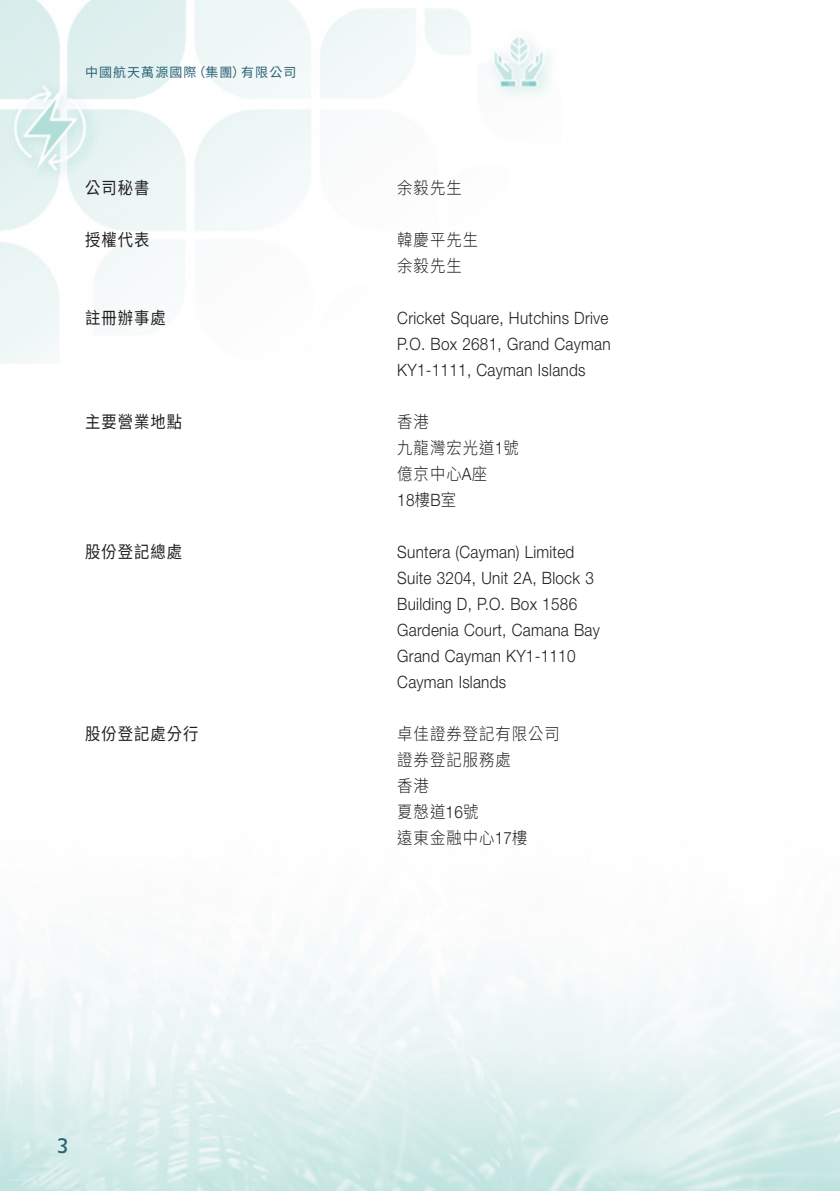
<style>
.page{position:relative;width:840px;height:1191px;background:#fff}
.page>*{position:absolute;margin:0;border:0;box-sizing:border-box;transform-origin:0 0}
.t1{font:20px "Hermes";color:#2b6376}
.Body_Text{font:300 17px "Helvetica Neue LT Std";letter-spacing:.02em;color:#231f20;scale:.9 1}
.Body_Text-2{font:300 17px "Source Han Sans TC";letter-spacing:.07em;color:#231f20;scale:.9 1}
.Body_Text-3{font:17px "Source Han Sans TC";letter-spacing:.07em;color:#231f20;scale:.9 1}
.t2{font:13px "Source Han Sans TC";letter-spacing:.08em;color:#2b6376}
.s1{font-family:"Helvetica Neue LT Std"}
.s2{font-family:"Source Han Sans TC"}
</style>
<div class="page">
<img style="left:0;top:0;width:839px;height:1191px">
<p class="t2" style="left:192px;top:65px;width:54px">（集團）</p>
<p class="t2" style="left:85px;top:65px;width:113px">中國航天萬源國際</p>
<p class="t2" style="left:241px;top:65px;width:57px">有限公司</p>
<p class="Body_Text-3" style="left:85px;top:178px;width:73px">公司秘書</p>
<p class="Body_Text-3" style="left:85px;top:230px;width:73px">授權代表</p>
<p class="Body_Text-3" style="left:85px;top:308px;width:91px">註冊辦事處</p>
<p class="Body_Text-3" style="left:85px;top:412px;width:109px">主要營業地點</p>
<p class="Body_Text-3" style="left:85px;top:542px;width:109px">股份登記總處</p>
<p class="Body_Text-3" style="left:85px;top:724px;width:127px">股份登記處分行</p>
<p class="Body_Text-2" style="left:397px;top:178px;width:73px">余毅先生</p>
<p class="Body_Text-2" style="left:397px;top:230px;width:91px">韓慶平先生</p>
<p class="Body_Text-2" style="left:397px;top:256px;width:73px">余毅先生</p>
<p class="Body_Text" style="left:397px;top:308px;width:236px">Cricket Square, Hutchins Drive</p>
<p class="Body_Text" style="left:397px;top:334px;width:238px">O.P . Box 2681, Grand Cayman</p>
<p class="Body_Text" style="left:397px;top:360px;width:210px">KY1-1111, Cayman Islands</p>
<p class="Body_Text-2" style="left:397px;top:412px;width:37px">香港</p>
<p class="Body_Text-2" style="left:397px;top:438px;width:136px">九龍灣宏光道號<span class="s1">1</span></p>
<p class="Body_Text-2" style="left:397px;top:464px;width:101px">億京中心<span class="s1">A</span>座</p>
<p class="Body_Text" style="left:397px;top:490px;width:67px">18<span class="s2">樓</span>B<span class="s2">室</span></p>
<p class="Body_Text" style="left:397px;top:542px;width:198px">Suntera (Cayman) Limited</p>
<p class="Body_Text" style="left:397px;top:568px;width:220px">Suite 3204, Unit ,A2 Block 3</p>
<p class="Body_Text" style="left:397px;top:594px;width:201px">Building D O.P, . Box 1586</p>
<p class="Body_Text" style="left:397px;top:620px;width:226px">Gardenia Court, Camana Bay</p>
<p class="Body_Text" style="left:397px;top:646px;width:199px">Grand Cayman KY1-1110</p>
<p class="Body_Text" style="left:397px;top:672px;width:122px">Cayman Islands</p>
<p class="Body_Text-2" style="left:397px;top:724px;width:182px">卓佳證券登記有限公司</p>
<p class="Body_Text-2" style="left:397px;top:750px;width:127px">證券登記服務處</p>
<p class="Body_Text-2" style="left:397px;top:776px;width:37px">香港</p>
<p class="Body_Text-2" style="left:397px;top:802px;width:92px">夏慤道<span class="s1">16</span>號</p>
<p class="Body_Text-2" style="left:397px;top:828px;width:146px">遠東金融中心<span class="s1">17</span>樓</p>
<p class="t1" style="left:57px;top:1133px;width:13px">3</p>
</div>
